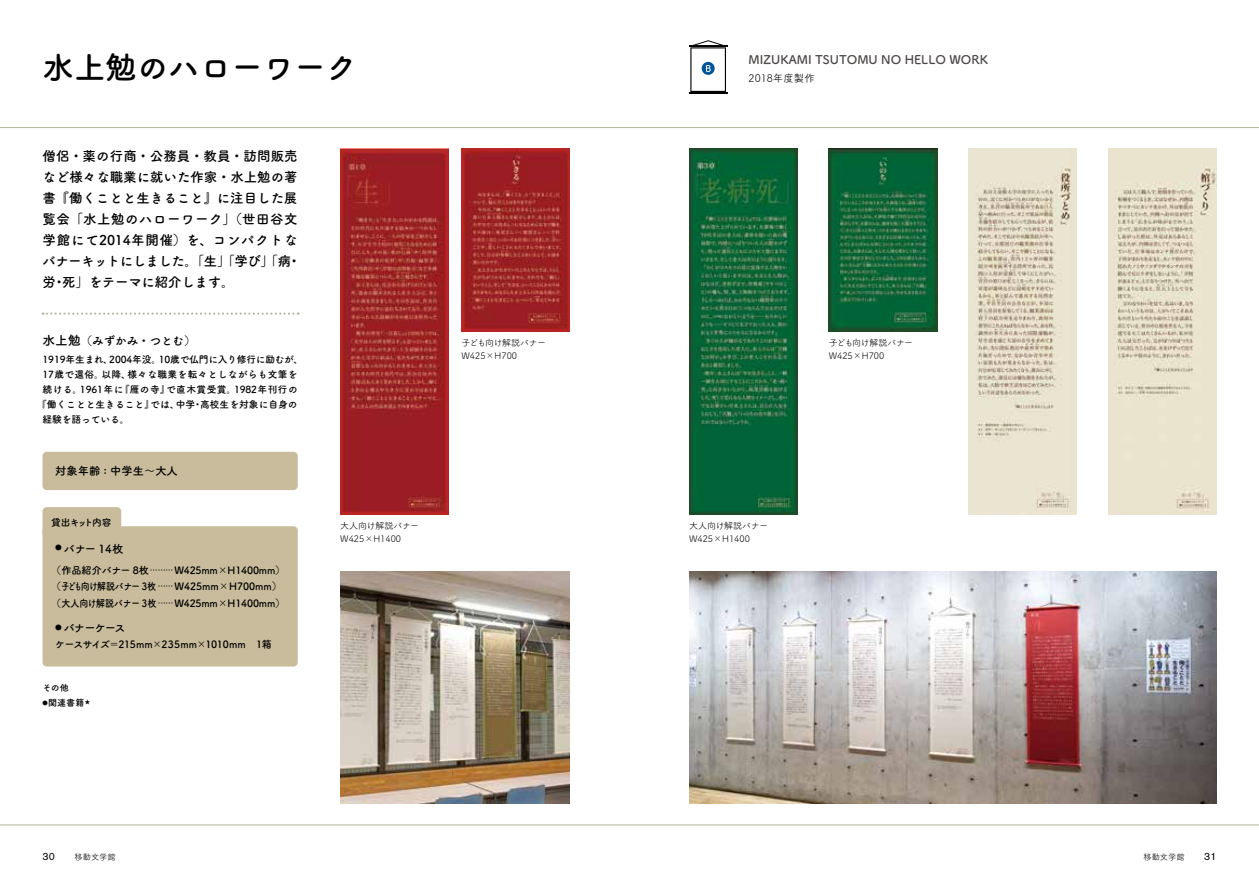
<style>
.page{position:relative;width:1259px;height:893px;background:#fff}
.page>*{position:absolute;margin:0;border:0;box-sizing:border-box;transform-origin:0 0}
.t1{font:700 31.5px "Tsuku A Rd Gothic";color:#000}
.t2{font:700 13.5px/21px "Tsuku A Rd Gothic";color:#000}
.t3{font:700 12px "Tsuku A Rd Gothic";color:#4c4948}
.t4{font:700 11.55px "Tsuku A Rd Gothic";color:#000}
.t5{font:700 11.25px "Tsuku A Rd Gothic";color:#000}
.t6{font:10.5px "Tsuku A Rd Gothic";color:#000}
.t7{font:10.5px "Akzidenz Grotesk Pro";color:#000}
.t8{font:700 10.2px/16.5px "Tsuku A Rd Gothic";letter-spacing:-.02em;color:#000}
.t9{font:700 9.75px "Tsuku A Rd Gothic";color:#000}
.t10{font:700 9.75px "Tsuku A Rd Gothic";letter-spacing:.04em;color:#000}
.t11{font:700 9.75px "Tsuku A Rd Gothic";letter-spacing:.03em;color:#000}
.t12{font:700 9.75px "Tsuku A Rd Gothic";letter-spacing:-.11em;color:#000}
.t13{font:9px/13.5px "Tsuku A Rd Gothic";color:#000}
.t14{font:700 9px/15px "Tsuku A Rd Gothic";letter-spacing:.005em;color:#000}
.t15{font:8.25px "Tsuku A Rd Gothic";color:#000}
.s1{font-size:12.75px}
.s2{font-size:7.8px}
</style>
<div class="page">
<hr style="left:0;top:127px;width:1259px;height:1px;background:#b4b59c">
<img style="left:340px;top:149px;width:109px;height:365px">
<div style="left:43px;top:452px;width:255px;height:38px;background:#c9bc9c;border-radius:4px"></div>
<div style="left:43px;top:526px;width:255px;height:140px;background:#c9bc9c;border-radius:4px"></div>
<div style="left:43px;top:507px;width:78px;height:31px;background:#c9bc9c;border-radius:4px"></div>
<svg style="left:43px;top:313px;width:256px;height:2px"></svg>
<hr style="left:0;top:825px;width:1259px;height:1px;background:#b4b59c">
<img style="left:340px;top:572px;width:230px;height:232px">
<img style="left:461px;top:149px;width:109px;height:183px">
<img style="left:689px;top:572px;width:527px;height:232px">
<img style="left:689px;top:149px;width:108px;height:365px">
<img style="left:828px;top:149px;width:109px;height:182px">
<img style="left:1108px;top:149px;width:108px;height:365px">
<img style="left:968px;top:149px;width:108px;height:365px">
<hr style="left:689px;top:45px;width:38px;height:2px;background:#000">
<hr style="left:689px;top:93px;width:38px;height:1px;background:#000">
<svg style="left:690px;top:40px;width:36px;height:52px"></svg>
<h1 class="t1" style="left:43px;top:42px;width:316px">水上勉のハローワーク</h1>
<p class="t2" style="left:43px;top:144px;width:260px">僧侶・薬の行商・公務員・教員・訪問販売など様々な職業に就いた作家・水上勉の著書『働くことと生きること』に注目した展覧会「水上勉のハローワーク」（世田谷文学館にて2014年開催）を、コンパクトなバナーキットにしました。「生」「学び」「病・労・死」をテーマに紹介します。</p>
<p class="t4" style="left:43px;top:331px;width:155px"><span class="s1">水上勉</span>（みずかみ・つとむ）</p>
<p class="t9" style="left:43px;top:352px;width:262px">1919年生まれ、2004年没。10歳で仏門に入り修行に励むが、</p>
<p class="t11" style="left:43px;top:367px;width:257px">17歳で還俗。以降、様々な職業を転々としながらも文筆を</p>
<p class="t10" style="left:43px;top:382px;width:257px">続ける。1961年に『雁の寺』で直木賞受賞。1982年刊行の</p>
<p class="t9" style="left:37px;top:397px;width:262px">『働くことと生きること』では、中学・高校生を対象に自身の</p>
<p class="t9" style="left:43px;top:412px;width:88px">経験を語っている。</p>
<p class="t5" style="left:55px;top:462px;width:124px">対象年齢 : 中学生～大人</p>
<p class="t12" style="left:51px;top:515px;width:62px">貸出キット内容</p>
<p class="t5" style="left:55px;top:540px;width:70px"><sup>●</sup> バナー 14枚</p>
<p class="t8" style="left:51px;top:561px;width:235px">（作品紹介バナー 8枚<span class="s2">………</span>W425mm×H1400mm）（子ども向け解説バナー 3枚 <span class="s2">……</span>W425mm×H700mm）（大人向け解説バナー 3枚 <span class="s2">……</span>W425mm×H1400mm）</p>
<p class="t5" style="left:55px;top:619px;width:72px"><sup>●</sup> バナーケース</p>
<p class="t8" style="left:55px;top:635px;width:218px">ケースサイズ＝215mm×235mm×1010mm　1箱</p>
<p class="t14" style="left:43px;top:680px;width:49px">その他<br><sup>◉</sup>関連書籍<sup>★</sup></p>
<p class="t13" style="left:340px;top:518px;width:81px">大人向け解説バナー<br>W425×H1400</p>
<p class="t13" style="left:461px;top:335px;width:86px">子ども向け解説バナー<br>W425×H700</p>
<p class="t3" style="left:748px;top:50px;width:241px">MIZUKAMI TSUTOMU NO HELLO WORK</p>
<p class="t6" style="left:748px;top:70px;width:68px">2018年度製作</p>
<p class="t13" style="left:828px;top:335px;width:86px">子ども向け解説バナー<br>W425×H700</p>
<p class="t13" style="left:689px;top:518px;width:81px">大人向け解説バナー<br>W425×H1400</p>
<p class="t7" style="left:43px;top:850px;width:14px">30</p>
<p class="t15" style="left:74px;top:850px;width:43px">移動文学館</p>
<p class="t15" style="left:1143px;top:850px;width:43px">移動文学館</p>
<p class="t7" style="left:1204px;top:850px;width:14px">31</p>
</div>
